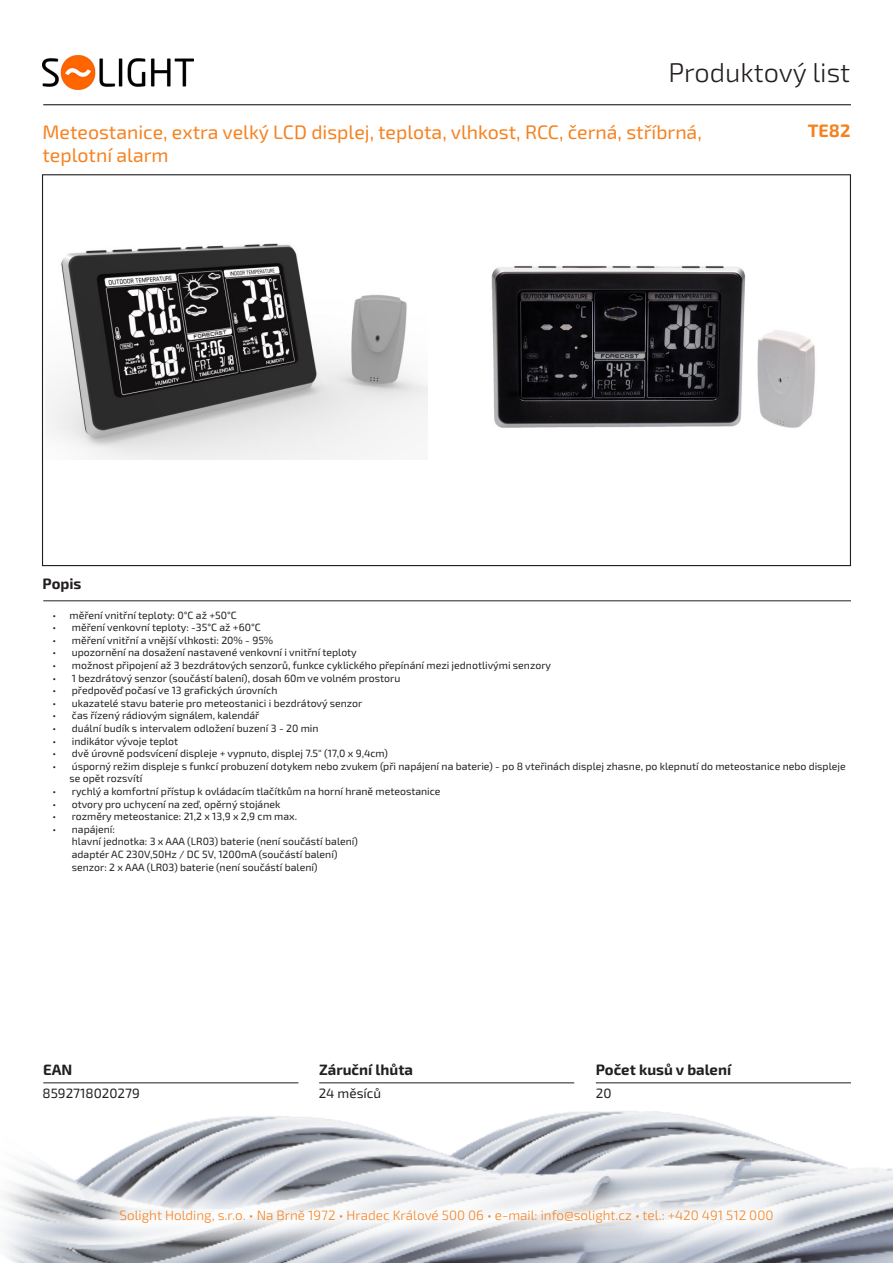
<style>
.page{position:relative;width:893px;height:1263px;background:#fff}
.page>*{position:absolute;margin:0;border:0;box-sizing:border-box;transform-origin:0 0}
.t1{font:300 27px "Exo 2.0";color:#231f20}
.t2{font:19.5px "Exo 2.0";color:#f58220}
.Kód_produktu{font:700 18px "Exo 2.0";color:#f58220}
.t3{font:700 15px "Exo 2.0";color:#231f20}
.t4{font:300 13.5px "Exo 2.0";color:#f58220}
.t5{font:13.5px "Exo 2.0";color:#231f20}
.t6{font:10.5px/12.6px "Exo 2.0";color:#231f20}
</style>
<div class="page">
<img style="left:3px;top:1082px;width:890px;height:181px">
<hr style="left:43px;top:104px;width:808px;height:1px;background:#231f20">
<hr style="left:43px;top:600px;width:808px;height:1px;background:#231f20">
<hr style="left:596px;top:1082px;width:255px;height:1px;background:#231f20">
<hr style="left:319px;top:1082px;width:255px;height:1px;background:#231f20">
<hr style="left:43px;top:1082px;width:255px;height:1px;background:#231f20">
<svg style="left:85px;top:1174px;width:723px;height:84px"></svg>
<img style="left:43px;top:55px;width:150px;height:34px">
<img style="left:45px;top:243px;width:383px;height:216px">
<img style="left:491px;top:265px;width:324px;height:163px">
<h1 class="t1" style="left:668px;top:57px;width:183px">Produktový list</h1>
<p class="t2" style="left:43px;top:120px;width:661px">Meteostanice, extra velký LCD displej, teplota, vlhkost, RCC, černá, stříbrná,</p>
<p class="Kód_produktu" style="left:808px;top:120px;width:44px">TE82</p>
<p class="t2" style="left:43px;top:144px;width:128px">teplotní alarm</p>
<h3 class="t3" style="left:43px;top:575px;width:40px">Popis</h3>
<p class="t6" style="left:53px;top:609px;width:186px">• měření vnitřní teploty: 0°C až +50°C</p>
<p class="t6" style="left:53px;top:621px;width:210px">• měření venkovní teploty: -35°C až +60°C</p>
<p class="t6" style="left:53px;top:634px;width:222px">• měření vnitřní a vnější vlhkosti: 20% - 95%</p>
<p class="t6" style="left:53px;top:647px;width:306px">• upozornění na dosažení nastavené venkovní i vnitřní teploty</p>
<p class="t6" style="left:53px;top:659px;width:500px">• možnost připojení až 3 bezdrátových senzorů, funkce cyklického přepínání mezi jednotlivými senzory</p>
<p class="t6" style="left:53px;top:672px;width:349px">• 1 bezdrátový senzor (součástí balení), dosah 60m ve volném prostoru</p>
<p class="t6" style="left:53px;top:684px;width:226px">• předpověď počasí ve 13 grafických úrovních</p>
<p class="t6" style="left:53px;top:697px;width:311px">• ukazatelé stavu baterie pro meteostanici i bezdrátový senzor</p>
<p class="t6" style="left:53px;top:710px;width:208px">• čas řízený rádiovým signálem, kalendář</p>
<p class="t6" style="left:53px;top:722px;width:268px">• duální budík s intervalem odložení buzení 3 - 20 min</p>
<p class="t6" style="left:53px;top:735px;width:127px">• indikátor vývoje teplot</p>
<p class="t6" style="left:53px;top:747px;width:337px">• dvě úrovně podsvícení displeje + vypnuto, displej 7.5" (17,0 x 9,4cm)</p>
<p class="t6" style="left:70px;top:760px;width:778px;text-indent:-17px">• úsporný režim displeje s funkcí probuzení dotykem nebo zvukem (při napájení na baterie) - po 8 vteřinách displej zhasne, po klepnutí do meteostanice nebo displeje se opět rozsvítí</p>
<p class="t6" style="left:53px;top:785px;width:390px">• rychlý a komfortní přístup k ovládacím tlačítkům na horní hraně meteostanice</p>
<p class="t6" style="left:53px;top:798px;width:229px">• otvory pro uchycení na zeď, opěrný stojánek</p>
<p class="t6" style="left:53px;top:810px;width:246px">• rozměry meteostanice: 21,2 x 13,9 x 2,9 cm max.</p>
<p class="t6" style="left:72px;top:823px;width:288px;text-indent:-19px">• napájení:<br>hlavní jednotka: 3 x AAA (LR03) baterie (není součástí balení) adaptér AC 230V,50Hz / DC 5V, 1200mA (součástí balení) senzor: 2 x AAA (LR03) baterie (není součástí balení)</p>
<h3 class="t3" style="left:43px;top:1060px;width:31px">EAN</h3>
<h3 class="t3" style="left:319px;top:1060px;width:95px">Záruční lhůta</h3>
<h3 class="t3" style="left:596px;top:1060px;width:137px">Počet kusů v balení</h3>
<p class="t5" style="left:43px;top:1085px;width:99px">8592718020279</p>
<p class="t5" style="left:319px;top:1085px;width:64px">24 měsíců</p>
<p class="t5" style="left:596px;top:1085px;width:17px">20</p>
<p class="t4" style="left:120px;top:1208px;width:655px">Solight Holding, s.r.o. • Na Brně 1972 • Hradec Králové 500 06 • e-mail: info@solight.cz • tel.: +420 491 512 000</p>
</div>
